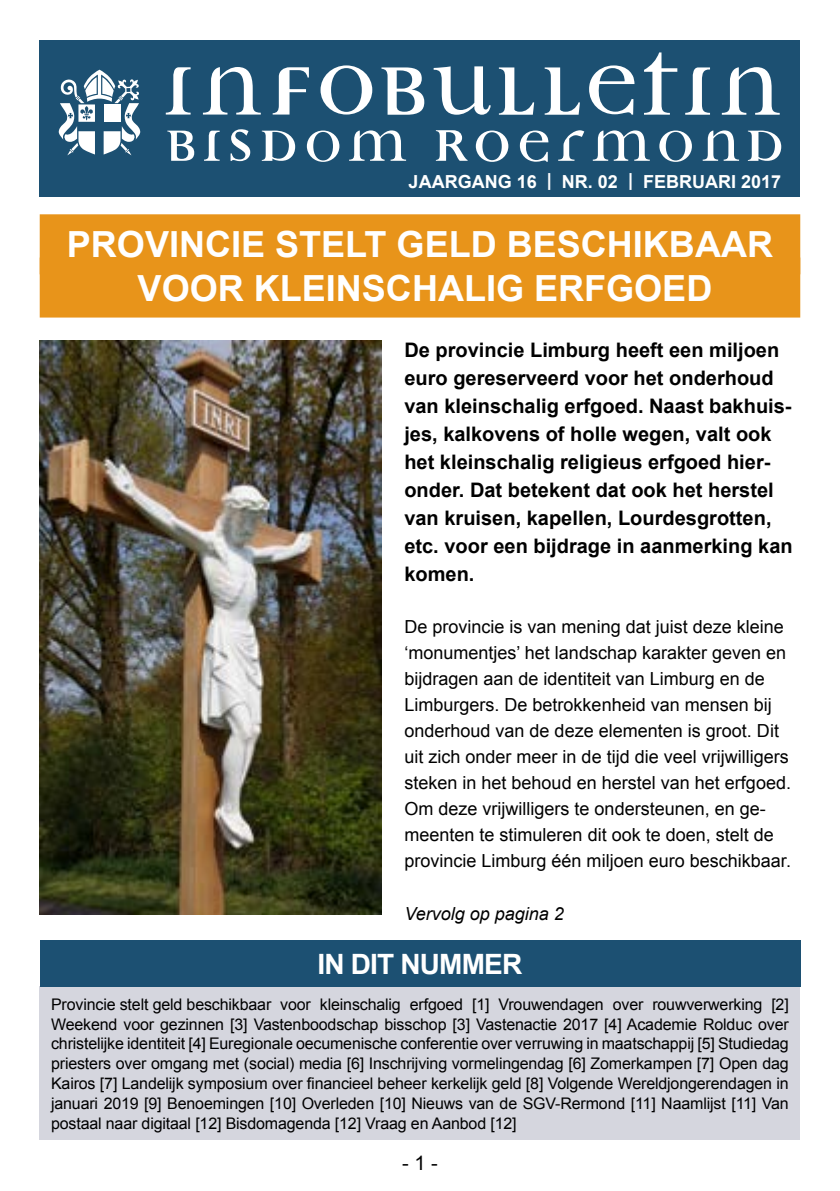
<style>
.page{position:relative;width:840px;height:1191px;background:#fff}
.page>*{position:absolute;margin:0;border:0;box-sizing:border-box;transform-origin:0 0}
.t1{font:700 36px/43.2px "Arial";color:#fff;text-align:center}
.t2{font:700 28px "Arial";letter-spacing:-.03em;color:#fff}
.t3{font:700 20px/28px "Arial";color:#000}
.t4{font:20px "Arial";color:#000}
.t5{font:18px/26px "Arial";color:#000}
.t6{font:700 18px "Arial";color:#fff}
.t7{font:italic 18px "Arial";color:#000}
.t8{font:16px/19.8px "Arial";letter-spacing:-.01em;color:#000;text-align:justify}
</style>
<div class="page">
<div style="left:40px;top:986px;width:759px;height:154px;background:#d5d6de"></div>
<div style="left:40px;top:940px;width:759px;height:46px;background:#1c5072"></div>
<div style="left:40px;top:40px;width:759px;height:157px;background:#1c5072"></div>
<svg style="left:475px;top:130px;width:33px;height:32px"></svg>
<svg style="left:307px;top:130px;width:32px;height:32px"></svg>
<svg style="left:349px;top:130px;width:57px;height:31px"></svg>
<svg style="left:592px;top:130px;width:57px;height:31px"></svg>
<svg style="left:659px;top:130px;width:32px;height:32px"></svg>
<svg style="left:702px;top:130px;width:36px;height:31px"></svg>
<svg style="left:747px;top:131px;width:33px;height:30px"></svg>
<svg style="left:262px;top:131px;width:33px;height:30px"></svg>
<svg style="left:558px;top:130px;width:26px;height:31px"></svg>
<svg style="left:519px;top:130px;width:29px;height:32px"></svg>
<svg style="left:435px;top:130px;width:32px;height:31px"></svg>
<svg style="left:167px;top:131px;width:27px;height:30px"></svg>
<svg style="left:230px;top:129px;width:20px;height:32px"></svg>
<svg style="left:204px;top:131px;width:15px;height:30px"></svg>
<svg style="left:59px;top:70px;width:82px;height:85px"></svg>
<svg style="left:381px;top:67px;width:43px;height:48px"></svg>
<svg style="left:589px;top:65px;width:45px;height:50px"></svg>
<svg style="left:685px;top:67px;width:24px;height:48px"></svg>
<svg style="left:498px;top:67px;width:36px;height:48px"></svg>
<svg style="left:721px;top:67px;width:58px;height:48px"></svg>
<svg style="left:644px;top:52px;width:33px;height:63px"></svg>
<svg style="left:433px;top:66px;width:57px;height:49px"></svg>
<svg style="left:544px;top:67px;width:35px;height:48px"></svg>
<svg style="left:272px;top:67px;width:37px;height:48px"></svg>
<svg style="left:166px;top:67px;width:24px;height:48px"></svg>
<svg style="left:203px;top:67px;width:58px;height:48px"></svg>
<svg style="left:320px;top:65px;width:52px;height:50px"></svg>
<div style="left:40px;top:214px;width:759px;height:60px;background:#e8941a"></div>
<div style="left:40px;top:257px;width:759px;height:60px;background:#e8941a"></div>
<img style="left:40px;top:340px;width:341px;height:574px">
<p class="t6" style="left:408px;top:169px;width:374px">JAARGANG 16 | NR. 02 | FEBRUARI 2017</p>
<h1 class="t1" style="left:67px;top:224px;width:707px">PROVINCIE STELT GELD BESCHIKBAAR<br>VOOR KLEINSCHALIG ERFGOED</h1>
<p class="t3" style="left:404px;top:337px;width:389px">De provincie Limburg heeft een miljoen euro gereserveerd voor het onderhoud van kleinschalig erfgoed. Naast bakhuis&shy;jes, kalkovens of holle wegen, valt ook het kleinschalig religieus erfgoed hier&shy;onder. Dat betekent dat ook het herstel van kruisen, kapellen, Lourdesgrotten, etc. voor een bijdrage in aanmerking kan komen.</p>
<p class="t5" style="left:404px;top:614px;width:388px">De provincie is van mening dat juist deze kleine ‘monumentjes’ het landschap karakter geven en bijdragen aan de identiteit van Limburg en de Limburgers. De betrokkenheid van mensen bij onderhoud van de deze elementen is groot. Dit uit zich onder meer in de tijd die veel vrijwilligers steken in het behoud en herstel van het erfgoed.<br>Om deze vrijwilligers te ondersteunen, en ge&shy;meenten te stimuleren dit ook te doen, stelt de provincie Limburg één miljoen euro beschikbaar.</p>
<p class="t7" style="left:404px;top:901px;width:161px">Vervolg op pagina 2</p>
<h2 class="t2" style="left:317px;top:945px;width:206px">IN DIT NUMMER</h2>
<p class="t8" style="left:51px;top:994px;width:738px">Provincie stelt geld beschikbaar voor kleinschalig erfgoed [1] Vrouwendagen over rouwverwerking [2] Weekend voor gezinnen [3] Vastenboodschap bisschop [3] Vastenactie 2017 [4] Academie Rolduc over christelijke identiteit [4] Euregionale oecumenische conferentie over verruwing in maatschappij [5] Studiedag priesters over omgang met (social) media [6] Inschrijving vormelingendag [6] Zomerkampen [7] Open dag Kairos [7] Landelijk symposium over financieel beheer kerkelijk geld [8] Volgende Wereldjongerendagen in januari 2019 [9] Benoemingen [10] Overleden [10] Nieuws van de SGV-Rermond [11] Naamlijst [11] Van postaal naar digitaal [12] Bisdomagenda [12] Vraag en Aanbod [12]</p>
<p class="t4" style="left:402px;top:1150px;width:37px">- 1 -</p>
</div>
